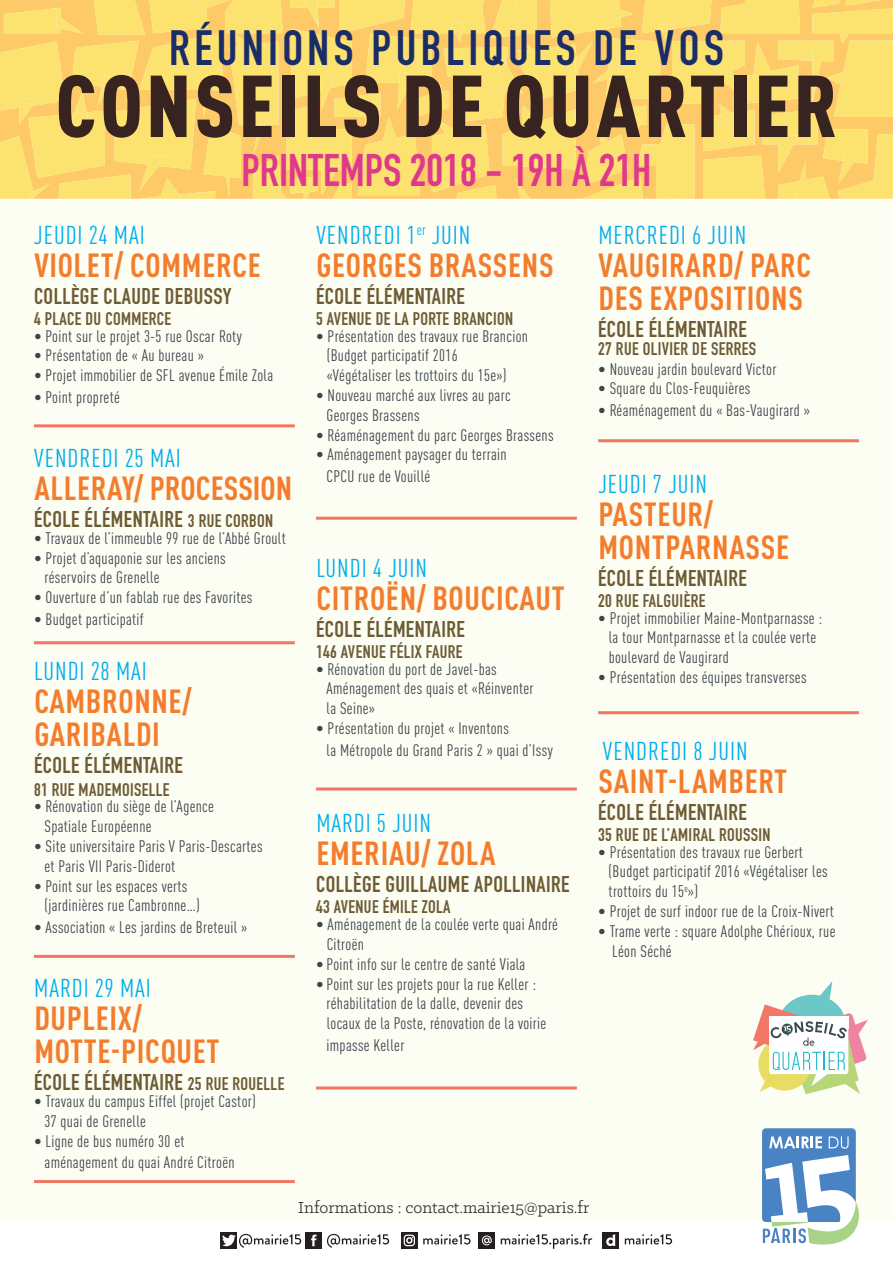
<style>
.page{position:relative;width:893px;height:1263px;background:#fff}
.page>*{position:absolute;margin:0;border:0;box-sizing:border-box;transform-origin:0 0}
.t1{font:900 condensed 86.25px "DIN Pro";letter-spacing:.04em;color:#372420}
.t2{font:700 48.75px "DIN Condensed";letter-spacing:.09em;color:#1a2d69}
.t3{font:700 45px "DIN Condensed";color:#df398c}
.t4{font:700 condensed 33px/33px "DIN Pro";letter-spacing:.02em;color:#f47d2d}
.t5{font:700 condensed 33px "DIN Pro";color:#f47d2d}
.t6{font:condensed 25.5px "DIN Pro";letter-spacing:.04em;color:#00aeef}
.t7{font:700 22.5px "DIN Condensed";letter-spacing:.02em;color:#6d5b33}
.t8{font:700 18px "DIN Condensed";letter-spacing:.02em;color:#6d5b33}
.t9{font:18px "Klinic Slab";color:#322e33}
.t10{font:condensed 16.5px/19.8px "DIN Pro";letter-spacing:.02em;color:#3d454c}
.s1{font-size:18px}
</style>
<div class="page">
<div style="left:0;top:199px;width:893px;height:1019px;background:#fcfdf3"></div>
<svg style="left:0;top:0;width:893px;height:199px;background:#fcd96d"></svg>
<svg style="left:753px;top:981px;width:115px;height:113px"></svg>
<div style="left:762px;top:1128px;width:94px;height:94px;background:#4983c4;border-radius:4px"></div>
<svg style="left:769px;top:1136px;width:53px;height:12px"></svg>
<svg style="left:829px;top:1136px;width:20px;height:13px"></svg>
<svg style="left:763px;top:1155px;width:97px;height:90px"></svg>
<div style="left:306px;top:1232px;width:16px;height:16px;background:#231f20"></div>
<svg style="left:311px;top:1234px;width:6px;height:12px"></svg>
<div style="left:221px;top:1232px;width:16px;height:16px;background:#231f20"></div>
<svg style="left:401px;top:1232px;width:16px;height:16px"></svg>
<svg style="left:404px;top:1234px;width:11px;height:12px"></svg>
<div style="left:479px;top:1232px;width:16px;height:16px;background:#231f20"></div>
<svg style="left:482px;top:1235px;width:10px;height:10px"></svg>
<svg style="left:222px;top:1234px;width:79px;height:14px"></svg>
<svg style="left:327px;top:1234px;width:62px;height:14px"></svg>
<svg style="left:423px;top:1234px;width:48px;height:10px"></svg>
<svg style="left:501px;top:1234px;width:91px;height:15px"></svg>
<svg style="left:625px;top:1234px;width:47px;height:10px"></svg>
<div style="left:603px;top:1232px;width:16px;height:16px;background:#231f20"></div>
<svg style="left:606px;top:1234px;width:9px;height:12px"></svg>
<hr style="left:34px;top:641px;width:261px;height:3px;background:#f37660">
<hr style="left:316px;top:787px;width:261px;height:3px;background:#f37660">
<hr style="left:316px;top:517px;width:261px;height:3px;background:#f37660">
<hr style="left:598px;top:711px;width:261px;height:3px;background:#f37660">
<hr style="left:34px;top:1180px;width:261px;height:3px;background:#f37660">
<hr style="left:598px;top:439px;width:261px;height:3px;background:#f37660">
<hr style="left:34px;top:424px;width:261px;height:3px;background:#f37660">
<hr style="left:34px;top:955px;width:261px;height:3px;background:#f37660">
<hr style="left:316px;top:1086px;width:261px;height:3px;background:#f37660">
<h2 class="t2" style="left:169px;top:16px;width:556px">RÉUNIONS PUBLIQUES DE VOS</h2>
<h1 class="t1" style="left:56px;top:39px;width:783px">CONSEILS DE QUARTIER</h1>
<h3 class="t3" style="left:242px;top:140px;width:411px">PRINTEMPS 2018 - 19H À 21H</h3>
<h3 class="t6" style="left:34px;top:216px;width:112px">JEUDI 24 MAI</h3>
<h3 class="t4" style="left:34px;top:246px;width:228px">VIOLET/ COMMERCE</h3>
<h3 class="t7" style="left:34px;top:281px;width:199px">COLLÈGE CLAUDE DEBUSSY</h3>
<p class="t8" style="left:34px;top:306px;width:139px">4 PLACE DU COMMERCE</p>
<p class="t10" style="left:34px;top:325px;width:209px">• Point sur le projet 3-5 rue Oscar Roty</p>
<p class="t10" style="left:34px;top:344px;width:171px">• Présentation de « Au bureau »</p>
<p class="t10" style="left:34px;top:364px;width:241px">• Projet immobilier de SFL avenue Émile Zola</p>
<p class="t10" style="left:34px;top:386px;width:87px">• Point propreté</p>
<h3 class="t6" style="left:598px;top:216px;width:149px">MERCREDI 6 JUIN</h3>
<h3 class="t4" style="left:598px;top:246px;width:214px">VAUGIRARD/ PARC<br>DES EXPOSITIONS</h3>
<h3 class="t7" style="left:598px;top:314px;width:150px">ÉCOLE ÉLÉMENTAIRE</h3>
<p class="t8" style="left:598px;top:336px;width:159px">27 RUE OLIVIER DE SERRES</p>
<p class="t10" style="left:598px;top:358px;width:180px">• Nouveau jardin boulevard Victor</p>
<p class="t10" style="left:598px;top:377px;width:154px">• Square du Clos-Feuquières</p>
<p class="t10" style="left:598px;top:399px;width:213px">• Réaménagement du « Bas-Vaugirard »</p>
<h3 class="t6" style="left:316px;top:216px;width:156px">VENDREDI 1<sup>er</sup> JUIN</h3>
<h3 class="t4" style="left:316px;top:246px;width:239px">GEORGES BRASSENS</h3>
<h3 class="t7" style="left:316px;top:281px;width:150px">ÉCOLE ÉLÉMENTAIRE</h3>
<p class="t8" style="left:316px;top:306px;width:199px">5 AVENUE DE LA PORTE BRANCION</p>
<p class="t10" style="left:327px;top:325px;width:203px;text-indent:-11px">• Présentation des travaux rue Brancion (Budget participatif 2016<br>«Végétaliser les trottoirs du 15e»)</p>
<p class="t10" style="left:327px;top:384px;width:186px;text-indent:-11px">• Nouveau marché aux livres au parc<br>Georges Brassens</p>
<p class="t10" style="left:316px;top:424px;width:239px">• Réaménagement du parc Georges Brassens</p>
<p class="t10" style="left:327px;top:442px;width:182px;line-height:21.6px;text-indent:-11px">• Aménagement paysager du terrain<br>CPCU rue de Vouillé</p>
<h3 class="t6" style="left:34px;top:440px;width:148px">VENDREDI 25 MAI</h3>
<h3 class="t5" style="left:34px;top:463px;width:259px">ALLERAY/ PROCESSION</h3>
<h3 class="t7" style="left:34px;top:504px;width:241px">ÉCOLE ÉLÉMENTAIRE <span class="s1">3 RUE CORBON</span></h3>
<p class="t10" style="left:34px;top:527px;width:253px">• Travaux de l’immeuble 99 rue de l’Abbé Groult</p>
<p class="t10" style="left:45px;top:547px;width:183px;text-indent:-11px">• Projet d’aquaponie sur les anciens réservoirs de Grenelle</p>
<p class="t10" style="left:34px;top:586px;width:220px">• Ouverture d’un fablab rue des Favorites</p>
<p class="t10" style="left:34px;top:608px;width:111px">• Budget participatif</p>
<h3 class="t6" style="left:34px;top:653px;width:114px">LUNDI 28 MAI</h3>
<h3 class="t4" style="left:34px;top:682px;width:159px">CAMBRONNE/<br>GARIBALDI</h3>
<h3 class="t7" style="left:34px;top:750px;width:150px">ÉCOLE ÉLÉMENTAIRE</h3>
<p class="t8" style="left:34px;top:777px;width:137px">81 RUE MADEMOISELLE</p>
<p class="t10" style="left:45px;top:795px;width:171px;text-indent:-11px">• Rénovation du siège de l’Agence<br>Spatiale Européenne</p>
<p class="t10" style="left:45px;top:835px;width:220px;text-indent:-11px">• Site universitaire Paris V Paris-Descartes et Paris VII Paris-Diderot</p>
<p class="t10" style="left:45px;top:874px;width:157px;text-indent:-11px">• Point sur les espaces verts (jardinières rue Cambronne…)</p>
<p class="t10" style="left:34px;top:916px;width:215px">• Association « Les jardins de Breteuil »</p>
<h3 class="t6" style="left:598px;top:465px;width:110px">JEUDI 7 JUIN</h3>
<h3 class="t4" style="left:598px;top:495px;width:192px">PASTEUR/<br>MONTPARNASSE</h3>
<h3 class="t7" style="left:598px;top:563px;width:150px">ÉCOLE ÉLÉMENTAIRE</h3>
<p class="t8" style="left:598px;top:588px;width:109px">20 RUE FALGUIÈRE</p>
<p class="t10" style="left:609px;top:607px;width:215px;text-indent:-11px">• Projet immobilier Maine-Montparnasse : la tour Montparnasse et la coulée verte boulevard de Vaugirard</p>
<p class="t10" style="left:598px;top:666px;width:210px">• Présentation des équipes transverses</p>
<h3 class="t6" style="left:316px;top:549px;width:112px">LUNDI 4 JUIN</h3>
<h3 class="t4" style="left:316px;top:579px;width:250px">CITROËN/ BOUCICAUT</h3>
<h3 class="t7" style="left:316px;top:614px;width:150px">ÉCOLE ÉLÉMENTAIRE</h3>
<p class="t8" style="left:316px;top:639px;width:148px">146 AVENUE FÉLIX FAURE</p>
<p class="t10" style="left:327px;top:658px;width:209px;text-indent:-11px">• Rénovation du port de Javel-bas<br>Aménagement des quais et «Réinventer la Seine»</p>
<p class="t10" style="left:327px;top:716px;width:228px;line-height:21.6px;text-indent:-11px">• Présentation du projet « Inventons<br>la Métropole du Grand Paris 2 » quai d’Issy</p>
<h3 class="t6" style="left:603px;top:732px;width:146px">VENDREDI 8 JUIN</h3>
<h3 class="t4" style="left:598px;top:762px;width:190px">SAINT-LAMBERT</h3>
<h3 class="t7" style="left:598px;top:797px;width:150px">ÉCOLE ÉLÉMENTAIRE</h3>
<p class="t8" style="left:598px;top:822px;width:174px">35 RUE DE L’AMIRAL ROUSSIN</p>
<p class="t10" style="left:609px;top:841px;width:220px;text-indent:-11px">• Présentation des travaux rue Gerbert (Budget participatif 2016 «Végétaliser les trottoirs du 15<sup>e</sup>»)</p>
<p class="t10" style="left:598px;top:900px;width:237px">• Projet de surf indoor rue de la Croix-Nivert</p>
<p class="t10" style="left:612px;top:920px;width:225px;text-indent:-14px">• Trame verte : square Adolphe Chérioux, rue<br>Léon Séché</p>
<h3 class="t6" style="left:316px;top:805px;width:116px">MARDI 5 JUIN</h3>
<h3 class="t4" style="left:316px;top:834px;width:181px">EMERIAU/ ZOLA</h3>
<h3 class="t7" style="left:316px;top:869px;width:255px">COLLÈGE GUILLAUME APOLLINAIRE</h3>
<p class="t8" style="left:316px;top:895px;width:136px">43 AVENUE ÉMILE ZOLA</p>
<p class="t10" style="left:327px;top:913px;width:233px;text-indent:-11px">• Aménagement de la coulée verte quai André<br>Citroën</p>
<p class="t10" style="left:316px;top:953px;width:211px">• Point info sur le centre de santé Viala</p>
<p class="t10" style="left:327px;top:973px;width:221px;text-indent:-11px">• Point sur les projets pour la rue Keller : réhabilitation de la dalle, devenir des locaux de la Poste, rénovation de la voirie</p>
<p class="t10" style="left:327px;top:1034px;width:79px">impasse Keller</p>
<h3 class="t6" style="left:34px;top:970px;width:118px">MARDI 29 MAI</h3>
<h3 class="t4" style="left:34px;top:999px;width:187px">DUPLEIX/<br>MOTTE-PICQUET</h3>
<h3 class="t7" style="left:34px;top:1067px;width:252px">ÉCOLE ÉLÉMENTAIRE <span class="s1">25 RUE ROUELLE</span></h3>
<p class="t10" style="left:45px;top:1090px;width:213px;text-indent:-11px">• Travaux du campus Eiffel (projet Castor)<br>37 quai de Grenelle</p>
<p class="t10" style="left:45px;top:1129px;width:192px;line-height:21.6px;text-indent:-11px">• Ligne de bus numéro 30 et aménagement du quai André Citroën</p>
<p class="t9" style="left:298px;top:1196px;width:293px">Informations : contact.mairie15@paris.fr</p>
</div>
